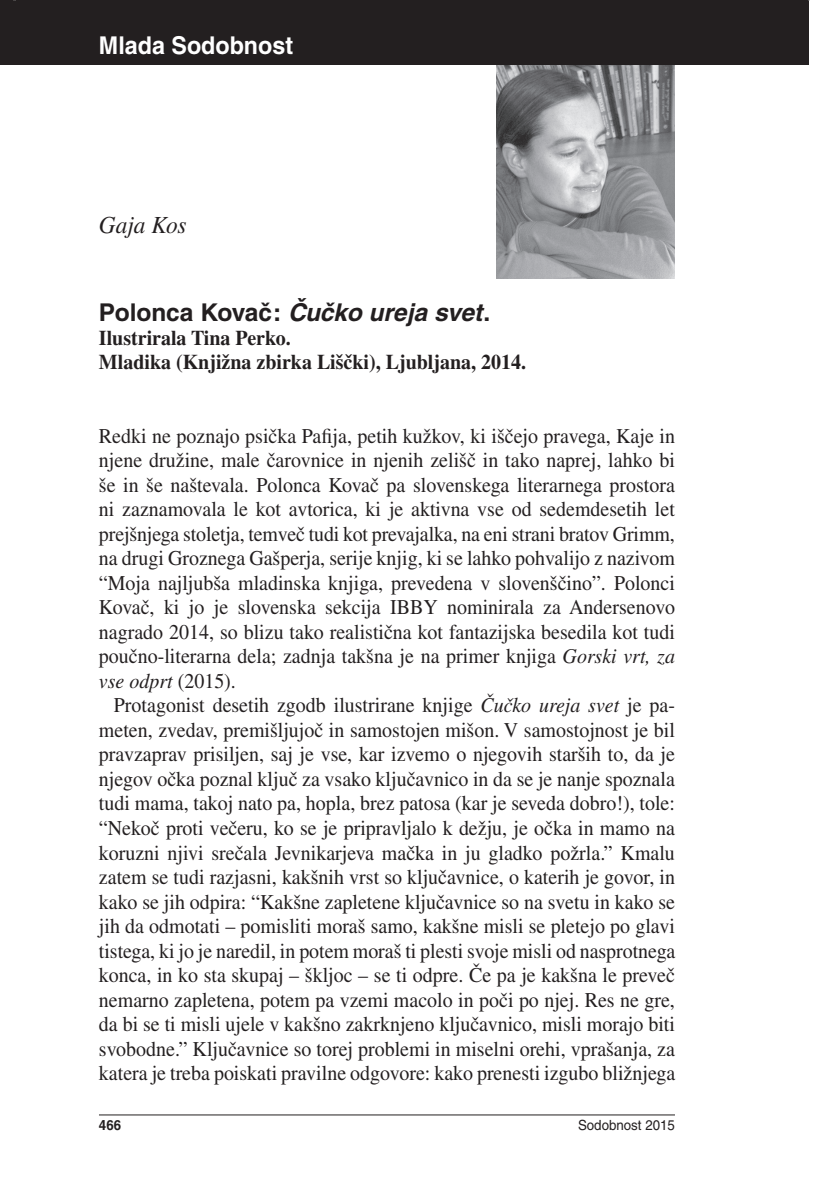
<style>
.page{position:relative;width:823px;height:1195px;background:#fff}
.page>*{position:absolute;margin:0;border:0;box-sizing:border-box;transform-origin:0 0}
.t1{font:700 24.5px "SS Helvetica";letter-spacing:-.005em;color:#231f20}
.t2{font:700 24.5px "SS Helvetica";color:#fff;scale:.95 1}
.t3{font:italic 24.5px "SS Times";color:#231f20;scale:.95 1}
.t4{font:21px/24.5px "SS Times";color:#231f20;text-align:justify;scale:.95 1}
.t5{font:700 21px/24.3px "SS Times";color:#231f20;scale:.95 1}
.t6{font:14px "SS Helvetica";color:#231f20;scale:.95 1}
.t7{font:700 14px "SS Helvetica";color:#231f20;scale:.95 1}
.s1{font-style:italic}
</style>
<div class="page">
<img style="left:496px;top:65px;width:178px;height:213px">
<div style="left:0;top:0;width:808px;height:65px;background:#231f20"></div>
<hr style="left:99px;top:1114px;width:575px;height:1px;background:#231f20">
<p class="t2" style="left:99px;top:30px;width:206px">Mlada Sodobnost</p>
<p class="t3" style="left:99px;top:211px;width:94px">Gaja Kos</p>
<p class="t1" style="left:99px;top:297px;width:392px">Polonca Kova~: <span class="s1">^u~ko ureja svet</span>.</p>
<p class="t5" style="left:99px;top:325px;width:451px">Ilustrirala Tina Perko.<br>Mladika (Knji`na zbirka Li{~ki), Ljubljana, 2014.</p>
<p class="t4" style="left:99px;top:423px;width:607px">Redki ne poznajo psi~ka Pafija, petih ku`kov, ki i{~ejo pravega, Kaje in njene dru`ine, male ~arovnice in njenih zeli{~ in tako naprej, lahko bi {e in {e na{tevala. Polonca Kova~ pa slovenskega literarnega prostora ni zaznamovala le kot avtorica, ki je aktivna vse od sedemdesetih let prej{njega stoletja, temve~ tudi kot prevajalka, na eni strani bratov Grimm, na drugi Groznega Ga{perja, serije knjig, ki se lahko pohvalijo z nazivom “Moja najljub{a mladinska knjiga, prevedena v sloven{~ino”. Polonci Kova~, ki jo je slovenska sekcija IBBY nominirala za Andersenovo nagrado 2014, so blizu tako realisti~na kot fantazijska besedila kot tudi pou~no-literarna dela; zadnja tak{na je na primer knjiga <span class="s1">Gorski vrt, za vse odprt</span> (2015).</p>
<p class="t4" style="left:99px;top:693px;width:608px;text-indent:15px">Protagonist desetih zgodb ilustrirane knjige <span class="s1">^u~ko ureja svet</span> je pa&shy;meten, zvedav, premi{ljujo~ in samostojen mi{on. V samostojnost je bil pravzaprav prisiljen, saj je vse, kar izvemo o njegovih star{ih to, da je njegov o~ka poznal klju~ za vsako klju~avnico in da se je nanje spoznala tudi mama, takoj nato pa, hopla, brez patosa (kar je seveda dobro!), tole: “Neko~ proti ve~eru, ko se je pripravljalo k de`ju, je o~ka in mamo na koruzni njivi sre~ala Jevnikarjeva ma~ka in ju gladko po`rla.” Kmalu zatem se tudi razjasni, kak{nih vrst so klju~avnice, o katerih je govor, in kako se jih odpira: “Kak{ne zapletene klju~avnice so na svetu in kako se jih da odmotati – pomisliti mora{ samo, kak{ne misli se pletejo po glavi tistega, ki jo je naredil, in potem mora{ ti plesti svoje misli od nasprotnega konca, in ko sta skupaj – {kljoc – se ti odpre. ^e pa je kak{na le preve~ nemarno zapletena, potem pa vzemi macolo in po~i po njej. Res ne gre, da bi se ti misli ujele v kak{no zakrknjeno klju~avnico, misli morajo biti svobodne.” Klju~avnice so torej problemi in miselni orehi, vpra{anja, za katera je treba poiskati pravilne odgovore: kako prenesti izgubo bli`njega</p>
<p class="t7" style="left:99px;top:1116px;width:25px">466</p>
<p class="t6" style="left:577px;top:1117px;width:103px">Sodobnost 2015</p>
</div>
